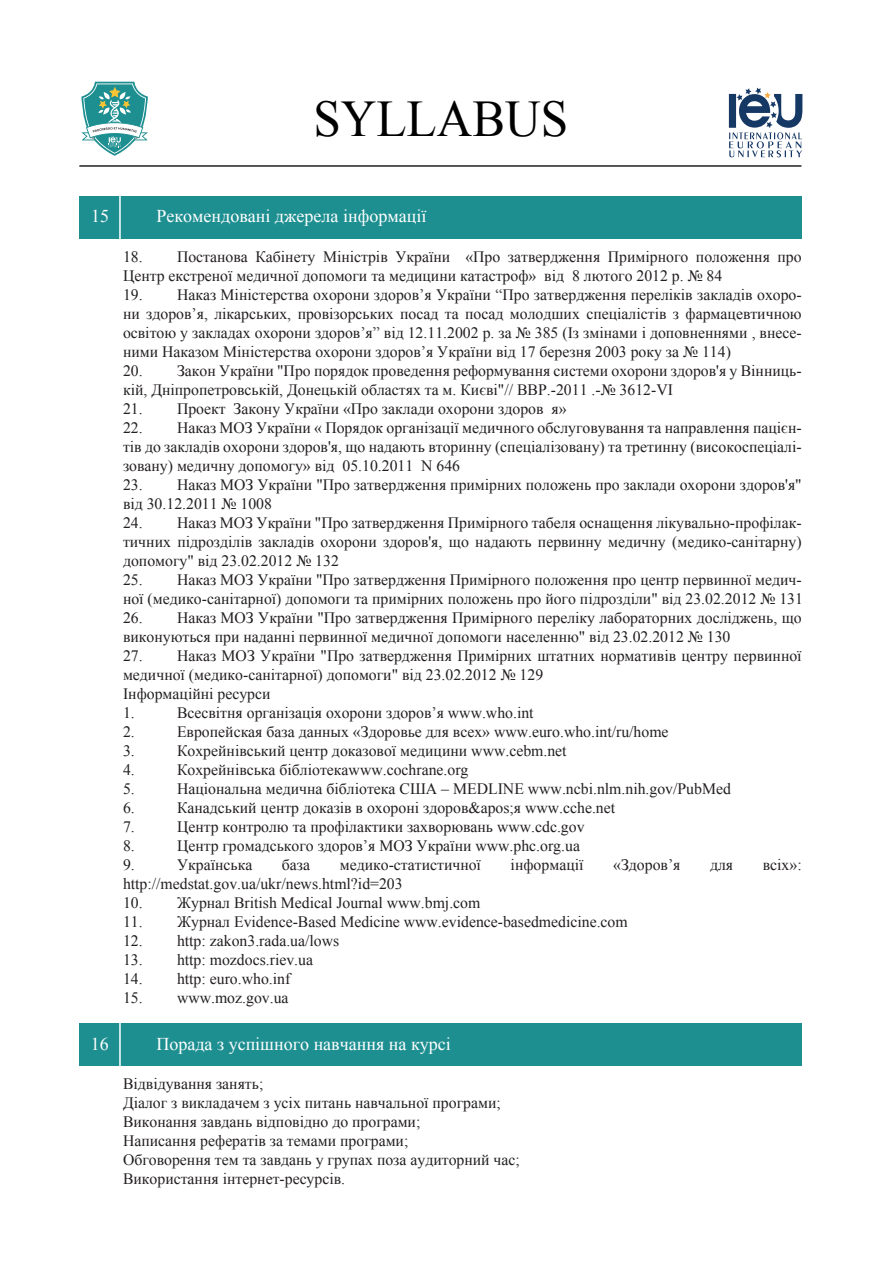
<style>
.page{position:relative;width:893px;height:1263px;background:#fff}
.page>*{position:absolute;margin:0;border:0;box-sizing:border-box;transform-origin:0 0}
.t1{font:51.45px "Times New Roman";color:#000001;scale:.96 1}
.t2{font:18px "Times New Roman";color:#fff}
.t3{font:15.9px/19px "Times New Roman";color:#231f20}
</style>
<div class="page">
<div style="left:79px;top:1023px;width:723px;height:43px;background:#1e8f91"></div>
<hr style="left:119px;top:1019px;width:2px;height:51px;background:#fff">
<svg style="left:729px;top:88px;width:73px;height:69px"></svg>
<hr style="left:79px;top:165px;width:722px;height:2px;background:#231f20">
<svg style="left:81px;top:82px;width:67px;height:74px"></svg>
<div style="left:79px;top:196px;width:723px;height:42px;background:#1e8f91"></div>
<hr style="left:119px;top:192px;width:2px;height:51px;background:#fff">
<h1 class="t1" style="left:313px;top:84px;width:267px">SYLLABUS</h1>
<p class="t2" style="left:91px;top:204px;width:19px">15</p>
<p class="t2" style="left:156px;top:204px;width:271px">Рекомендовані джерела інформації</p>
<p class="t3" style="left:123px;top:247px;width:680px">18. Постанова Кабінету Міністрів України «Про затвердження Примірного положення про<br>Центр екстреної медичної допомоги та медицини катастроф» від 8 лютого 2012 р. № 84</p>
<p class="t3" style="left:123px;top:285px;width:680px;text-align:justify">19. Наказ Міністерства охорони здоров’я України “Про затвердження переліків закладів охоро&shy;ни здоров’я, лікарських, провізорських посад та посад молодших спеціалістів з фармацевтичною освітою у закладах охорони здоров’я” від 12.11.2002 р. за № 385 (Із змінами і доповненнями , внесе&shy;ними Наказом Міністерства охорони здоров’я України від 17 березня 2003 року за № 114)</p>
<p class="t3" style="left:123px;top:361px;width:680px">20. Закон України "Про порядок проведення реформування системи охорони здоров'я у Вінниць&shy;кій, Дніпропетровській, Донецькій областях та м. Києві"// ВВР.-2011 .-№ 3612-VI</p>
<p class="t3" style="left:123px;top:399px;width:445px">21. Проект Закону України «Про заклади охорони здоров я»</p>
<p class="t3" style="left:123px;top:418px;width:680px;text-align:justify">22. Наказ МОЗ України « Порядок організації медичного обслуговування та направлення пацієн&shy;тів до закладів охорони здоров'я, що надають вторинну (спеціалізовану) та третинну (високоспеціалі&shy;зовану) медичну допомогу» від 05.10.2011 N 646</p>
<p class="t3" style="left:123px;top:475px;width:680px">23. Наказ МОЗ України "Про затвердження примірних положень про заклади охорони здоров'я" від 30.12.2011 № 1008</p>
<p class="t3" style="left:123px;top:513px;width:680px;text-align:justify">24. Наказ МОЗ України "Про затвердження Примірного табеля оснащення лікувально-профілак&shy;тичних підрозділів закладів охорони здоров'я, що надають первинну медичну (медико-санітарну) допомогу" від 23.02.2012 № 132</p>
<p class="t3" style="left:123px;top:570px;width:681px">25. Наказ МОЗ України "Про затвердження Примірного положення про центр первинної медич&shy;ної (медико-санітарної) допомоги та примірних положень про його підрозділи" від 23.02.2012 № 131</p>
<p class="t3" style="left:123px;top:608px;width:680px">26. Наказ МОЗ України "Про затвердження Примірного переліку лабораторних досліджень, що виконуються при наданні первинної медичної допомоги населенню" від 23.02.2012 № 130</p>
<p class="t3" style="left:123px;top:646px;width:680px">27. Наказ МОЗ України "Про затвердження Примірних штатних нормативів центру первинної медичної (медико-санітарної) допомоги" від 23.02.2012 № 129<br>Інформаційні ресурси<br>1.</p>
<p class="t3" style="left:177px;top:703px;width:358px">Всесвітня організація охорони здоров’я www.who.int</p>
<p class="t3" style="left:123px;top:722px;width:13px">2.</p>
<p class="t3" style="left:177px;top:722px;width:493px">Европейская база данных «Здоровье для всех» www.euro.who.int/ru/home</p>
<p class="t3" style="left:123px;top:741px;width:13px">3.</p>
<p class="t3" style="left:177px;top:741px;width:391px">Кохрейнівський центр доказової медицини www.cebm.net</p>
<p class="t3" style="left:123px;top:760px;width:13px">4.</p>
<p class="t3" style="left:177px;top:760px;width:293px">Кохрейнівська бібліотекаwww.cochrane.org</p>
<p class="t3" style="left:123px;top:779px;width:13px">5.</p>
<p class="t3" style="left:177px;top:779px;width:555px">Національна медична бібліотека США – MEDLINE www.ncbi.nlm.nih.gov/PubMed</p>
<p class="t3" style="left:123px;top:798px;width:13px">6.</p>
<p class="t3" style="left:177px;top:798px;width:440px">Канадський центр доказів в охороні здоров&amp;apos;я www.cche.net</p>
<p class="t3" style="left:123px;top:817px;width:13px">7.</p>
<p class="t3" style="left:177px;top:817px;width:409px">Центр контролю та профілактики захворювань www.cdc.gov</p>
<p class="t3" style="left:123px;top:836px;width:13px">8.</p>
<p class="t3" style="left:177px;top:836px;width:404px">Центр громадського здоров’я МОЗ України www.phc.org.ua</p>
<p class="t3" style="left:123px;top:855px;width:13px">9.</p>
<p class="t3" style="left:177px;top:855px;width:77px">Українська</p>
<p class="t3" style="left:282px;top:855px;width:30px">база</p>
<p class="t3" style="left:340px;top:855px;width:143px">медико-статистичної</p>
<p class="t3" style="left:511px;top:855px;width:74px">інформації</p>
<p class="t3" style="left:613px;top:855px;width:69px">«Здоров’я</p>
<p class="t3" style="left:710px;top:855px;width:25px">для</p>
<p class="t3" style="left:763px;top:855px;width:40px">всіх»:</p>
<p class="t3" style="left:123px;top:874px;width:281px">http://medstat.gov.ua/ukr/news.html?id=203</p>
<p class="t3" style="left:123px;top:893px;width:359px">10. Журнал British Medical Journal www.bmj.com</p>
<p class="t3" style="left:123px;top:912px;width:506px">11. Журнал Evidence-Based Medicine www.evidence-basedmedicine.com</p>
<p class="t3" style="left:123px;top:931px;width:218px">12. http: zakon3.rada.ua/lows</p>
<p class="t3" style="left:123px;top:950px;width:192px">13. http: mozdocs.riev.ua</p>
<p class="t3" style="left:123px;top:969px;width:169px">14. http: euro.who.inf</p>
<p class="t3" style="left:123px;top:988px;width:167px">15. www.moz.gov.ua</p>
<p class="t2" style="left:91px;top:1031px;width:20px">16</p>
<p class="t2" style="left:156px;top:1031px;width:296px">Порада з успішного навчання на курсі</p>
<p class="t3" style="left:123px;top:1074px;width:398px">Відвідування занять;<br>Діалог з викладачем з усіх питань навчальної програми; Виконання завдань відповідно до програми;<br>Написання рефератів за темами програми;<br>Обговорення тем та завдань у групах поза аудиторний час; Використання інтернет-ресурсів.</p>
</div>
